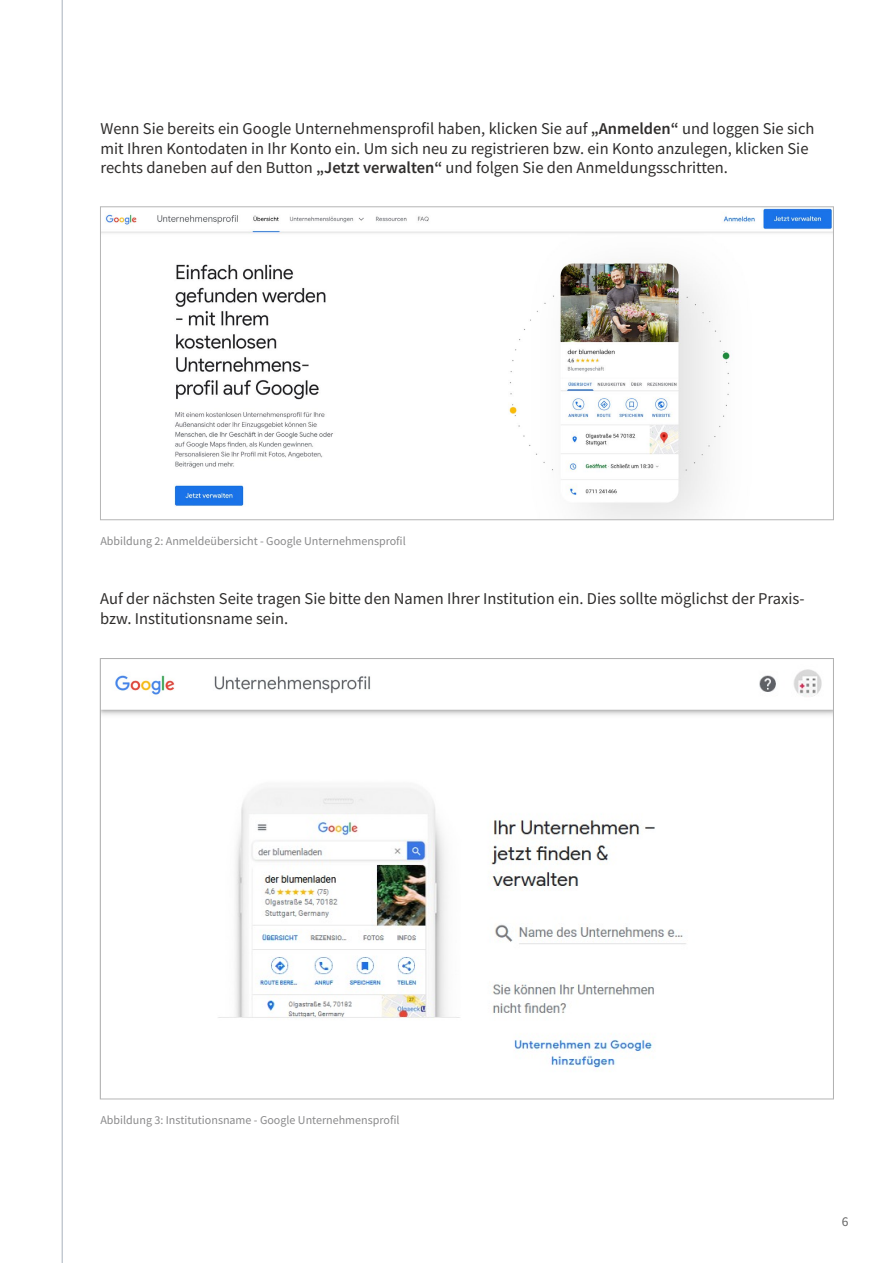
<style>
.page{position:relative;width:893px;height:1263px;background:#fff}
.page>*{position:absolute;margin:0;border:0;box-sizing:border-box;transform-origin:0 0}
.t1{font:16.5px/19.8px "Source Sans Pro";color:#2f2d2c}
.t2{font:13.5px "Source Sans Pro";color:#666}
.t3{font:12px "Source Sans Pro";color:#8a8a8b}
.s1{font-weight:600}
</style>
<div class="page">
<hr style="left:62px;top:0;width:1px;height:1263px;background:#b2bac4">
<img style="left:102px;top:209px;width:730px;height:309px">
<svg style="left:102px;top:669px;width:730px;height:399px"></svg>
<img style="left:107px;top:669px;width:274px;height:33px">
<p class="t1" style="left:100px;top:118px;width:715px">Wenn Sie bereits ein Google Unternehmensprofil haben, klicken Sie auf <span class="s1">„Anmelden“</span> und loggen Sie sich mit Ihren Kontodaten in Ihr Konto ein. Um sich neu zu registrieren bzw. ein Konto anzulegen, klicken Sie rechts daneben auf den Button <span class="s1">„Jetzt verwalten“</span> und folgen Sie den Anmeldungsschritten.</p>
<p class="t3" style="left:100px;top:533px;width:307px">Abbildung 2: Anmeldeübersicht - Google Unternehmensprofil</p>
<p class="t1" style="left:100px;top:589px;width:706px">Auf der nächsten Seite tragen Sie bitte den Namen Ihrer Institution ein. Dies sollte möglichst der Praxis&shy;bzw. Institutionsname sein.</p>
<p class="t3" style="left:100px;top:1112px;width:301px">Abbildung 3: Institutionsname - Google Unternehmensprofil</p>
<p class="t2" style="left:842px;top:1213px;width:8px">6</p>
</div>
